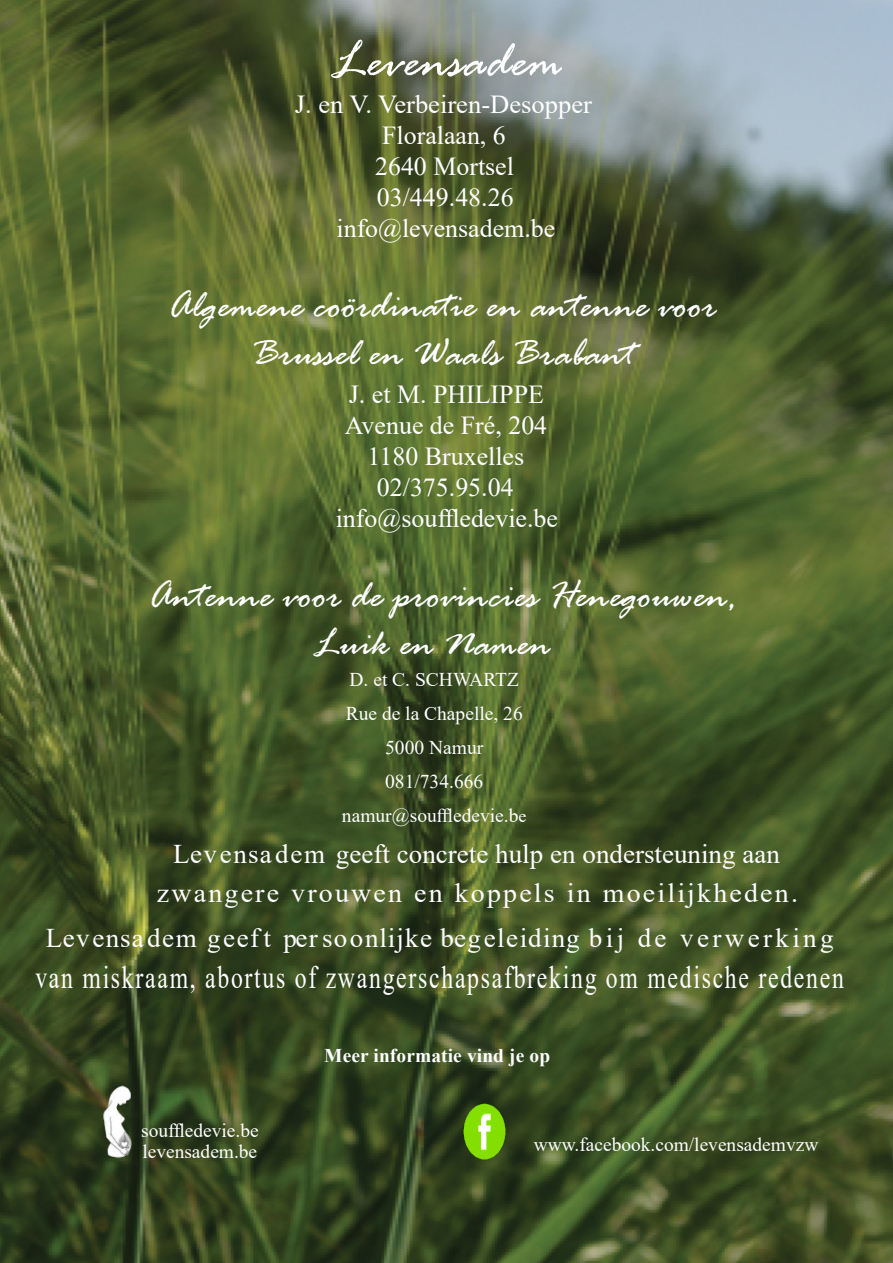
<style>
.page{position:relative;width:893px;height:1263px;background:#fff}
.page>*{position:absolute;margin:0;border:0;box-sizing:border-box;transform-origin:0 0}
.t1{font:italic 54px "Rage";color:#fff}
.t2{font:italic 40.5px/48.6px "Rage";color:#fff;text-align:center}
.t3{font:31.8px "Times New Roman";letter-spacing:.075em;color:#fff;scale:.75 1}
.t4{font:27px/38.8px "Times New Roman";letter-spacing:.055em;color:#fff;text-align:center}
.t5{font:25.95px/31px "Times New Roman";color:#fff;text-align:center}
.t6{font:19.5px/33.9px "Times New Roman";color:#fff;text-align:center}
.t7{font:700 19.5px "Times New Roman";letter-spacing:.005em;color:#fff}
.s1{font-size:18px}
</style>
<div class="page">
<img style="left:0;top:0;width:893px;height:1263px">
<img style="left:104px;top:1086px;width:27px;height:72px">
<img style="left:463px;top:1104px;width:43px;height:56px">
<h1 class="t1" style="left:332px;top:43px;width:232px">Levensadem</h1>
<p class="t5" style="left:295px;top:91px;width:299px">J. en V. Verbeiren-Desopper<br>Floralaan, 6<br>2640 Mortsel<br>03/449.48.26 info@levensadem.be</p>
<h2 class="t2" style="left:168px;top:286px;width:550px">Algemene coördinatie en antenne voor<br>Brussel en Waals Brabant</h2>
<p class="t5" style="left:336px;top:381px;width:224px">J. et M. PHILIPPE<br>Avenue de Fré, 204<br>1180 Bruxelles<br>02/375.95.04 info@souffledevie.be</p>
<h2 class="t2" style="left:148px;top:576px;width:591px">Antenne voor de provincies Henegouwen,<br>Luik en Namen</h2>
<p class="t6" style="left:342px;top:665px;width:186px">D. et C. SCHWARTZ<br>Rue de la Chapelle, 26<br>5000 Namur<br>081/734.666 namur@souffledevie.b<span class="s1">e</span></p>
<p class="t4" style="left:157px;top:837px;width:643px">Levensa dem geeft concrete hulp en ondersteuning aan zwangere vrouwen en koppels in moeilijkheden.</p>
<p class="t4" style="left:46px;top:921px;width:789px">Levensadem geeft persoonlijke begeleiding bij de verwerking</p>
<p class="t3" style="left:35px;top:966px;width:1080px">van miskraam, abortus of zwangerschapsafbreking om medische redenen</p>
<p class="t6" style="left:141px;top:1122px;width:119px;line-height:21.1px;text-align:left">souffledevie.be levensadem.be</p>
<p class="t7" style="left:324px;top:1049px;width:227px">Meer informatie vind je op</p>
<p class="t6" style="left:534px;top:1130px;width:286px">www.facebook.com/levensademvzw</p>
</div>
